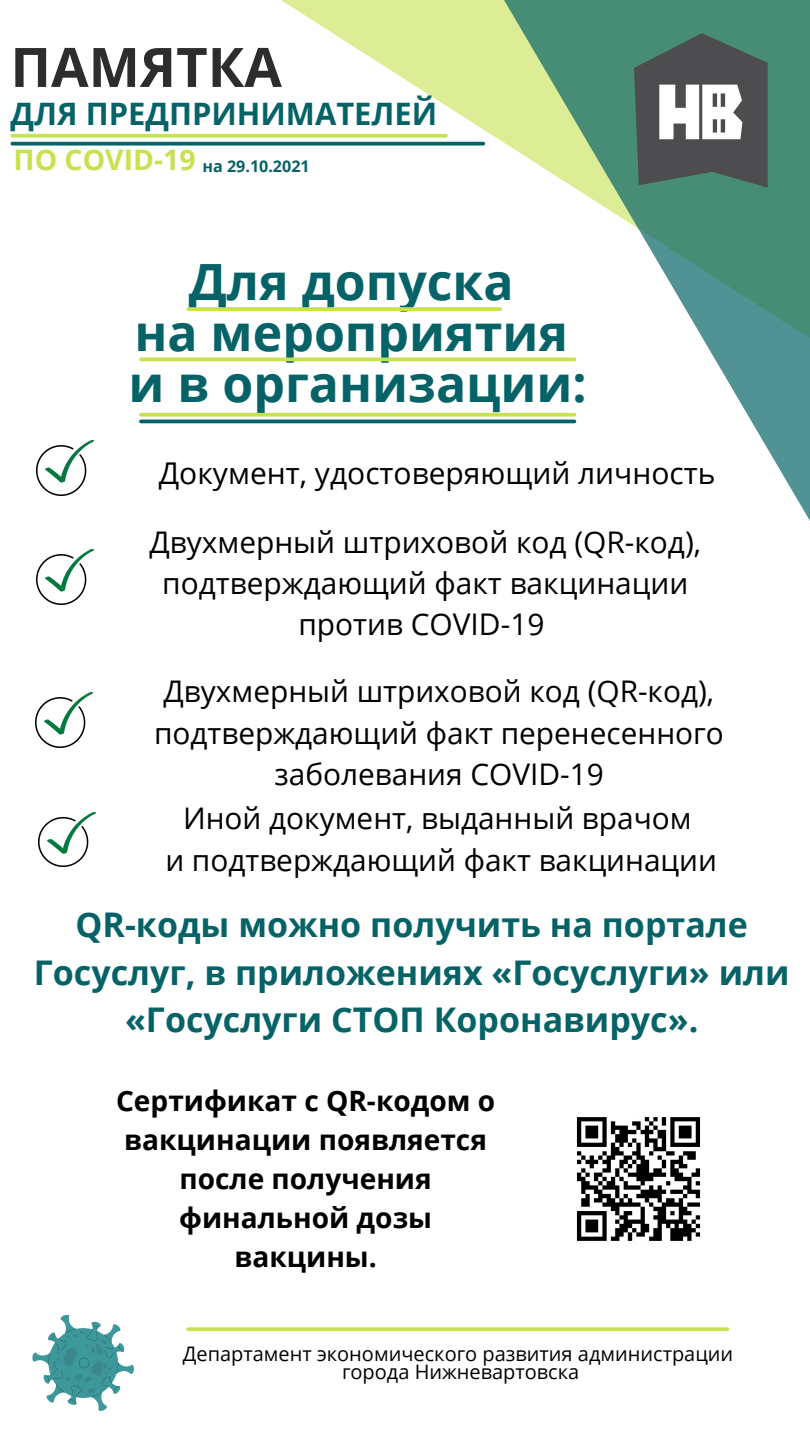
<style>
.page{position:relative;width:810px;height:1440px;background:#fff}
.page>*{position:absolute;margin:0;border:0;box-sizing:border-box;transform-origin:0 0}
.t1{font:700 54.5px "Open Sans";color:#2e2d2d}
.t2{font:700 50px "Open Sans";color:#056367}
.t3{font:700 34px/47.2px "Open Sans";color:#056367;text-align:center}
.t4{font:700 30.9px "Open Sans";color:#056367}
.t5{font:30px "Open Sans";color:#000}
.t6{font:29.9px/41.2px "Open Sans";color:#000;text-align:center}
.t7{font:29.8px/41.2px "Open Sans";color:#000;text-align:center}
.t8{font:700 28.4px "Open Sans";color:#c7e150}
.t9{font:700 28.1px/39px "Open Sans";color:#000;text-align:center}
.t10{font:20px "Open Sans";color:#000}
.t11{font:700 16.1px "Open Sans";color:#056367}
</style>
<div class="page">
<svg style="left:32px;top:1314px;width:102px;height:97px"></svg>
<svg style="left:127px;top:0;width:683px;height:521px"></svg>
<svg style="left:634px;top:33px;width:134px;height:155px"></svg>
<svg style="left:12px;top:142px;width:471px;height:4px;background:#227578"></svg>
<svg style="left:12px;top:134px;width:434px;height:4px;background:#cce461"></svg>
<img style="left:37px;top:440px;width:57px;height:55px">
<img style="left:37px;top:550px;width:57px;height:54px">
<img style="left:36px;top:693px;width:57px;height:55px">
<hr style="left:141px;top:358px;width:433px;height:3px;background:#c7e150">
<svg style="left:188px;top:307px;width:312px;height:4px"></svg>
<svg style="left:141px;top:413px;width:433px;height:4px;background:#cce361"></svg>
<hr style="left:141px;top:420px;width:433px;height:3px;background:#056367">
<img style="left:576px;top:1117px;width:125px;height:124px">
<svg style="left:188px;top:1327px;width:539px;height:4px;background:#cbe35f"></svg>
<img style="left:38px;top:812px;width:57px;height:55px">
<p class="t1" style="left:10px;top:29px;width:273px">ПАМЯТКА</p>
<p class="t4" style="left:10px;top:92px;width:428px">ДЛЯ ПРЕДПРИНИМАТЕЛЕЙ</p>
<p class="t11" style="left:202px;top:155px;width:109px">на 29.10.2021</p>
<p class="t8" style="left:14px;top:140px;width:184px">ПО COVID-19</p>
<p class="t2" style="left:189px;top:246px;width:327px">Для допуска</p>
<p class="t2" style="left:134px;top:297px;width:435px">на мероприятия</p>
<p class="t2" style="left:129px;top:348px;width:460px">и в организации:</p>
<p class="t5" style="left:159px;top:452px;width:558px">Документ, удостоверяющий личность</p>
<p class="t6" style="left:149px;top:520px;width:553px">Двухмерный штриховой код (QR-код), подтверждающий факт вакцинации против COVID-19</p>
<p class="t7" style="left:154px;top:670px;width:571px">Двухмерный штриховой код (QR-код), подтверждающий факт перенесенного заболевания COVID-19</p>
<p class="t7" style="left:183px;top:797px;width:510px">Иной документ, выданный врачом</p>
<p class="t7" style="left:165px;top:839px;width:553px">и подтверждающий факт вакцинации</p>
<p class="t3" style="left:34px;top:901px;width:757px">QR-коды можно получить на портале<br>Госуслуг, в приложениях «Госуслуги» или «Госуслуги СТОП Коронавирус».</p>
<p class="t9" style="left:116px;top:1081px;width:381px">Сертификат с QR-кодом о вакцинации появляется после получения финальной дозы вакцины.</p>
<p class="t10" style="left:183px;top:1340px;width:552px">Департамент экономического развития администрации</p>
<p class="t10" style="left:342px;top:1358px;width:239px">города Нижневартовска</p>
</div>
